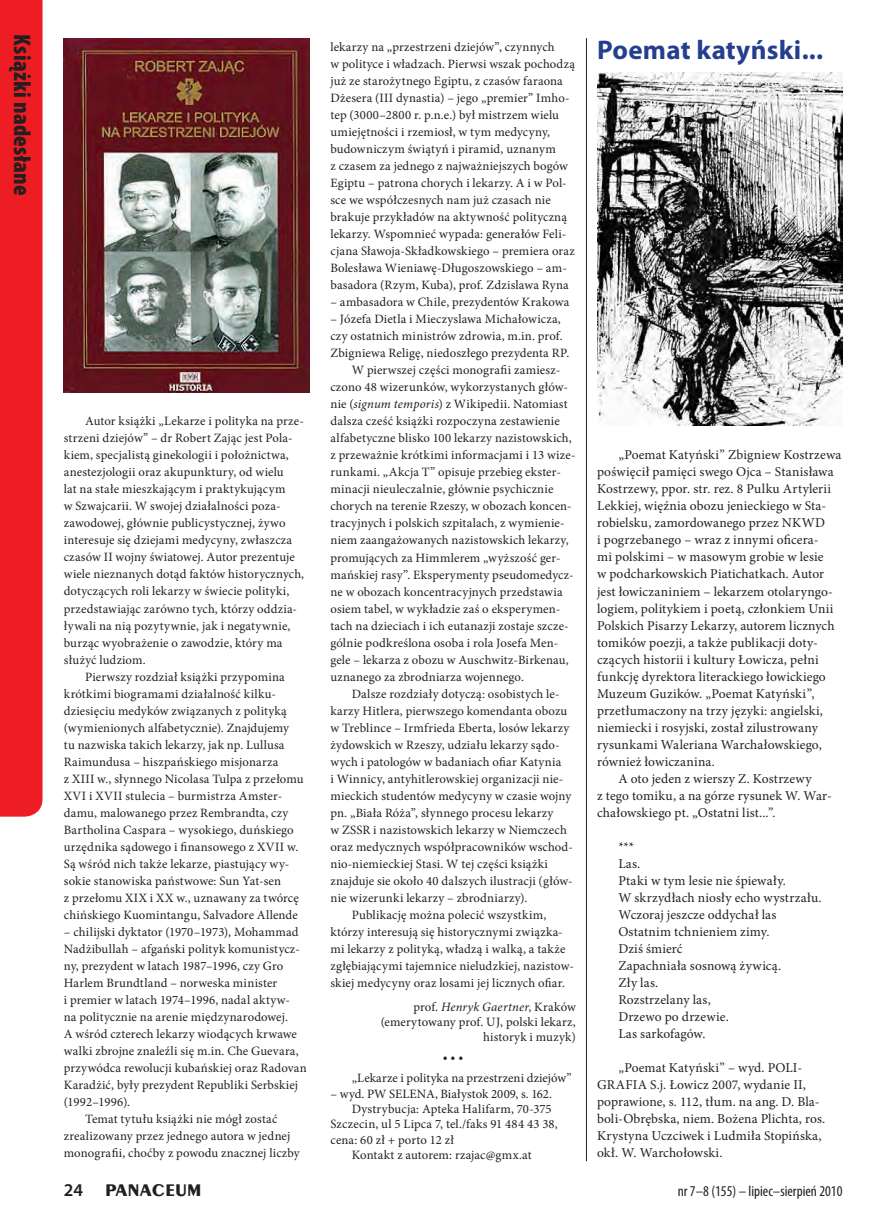
<style>
.page{position:relative;width:885px;height:1225px;background:#fff}
.page>*{position:absolute;margin:0;border:0;box-sizing:border-box;transform-origin:0 0}
.P_Tytuł_mały_18{font:700 27px "Myriad Pro";letter-spacing:.01em;color:#253f8e}
.t1{font:900 condensed 24px "Myriad Pro";letter-spacing:.015em;color:#231f20}
.t2{font:700 18px "Penguin";color:#231f20}
.t3{font:condensed 15px "Myriad Pro";color:#231f20}
.P_Tekst{font:13.5px/17px "Minion Pro";letter-spacing:.01em;color:#231f20}
.P_Tekst-2{font:12.75px/17px "Minion Pro";letter-spacing:.015em;color:#231f20}
.P_Tekst-3{font:italic 12.75px "Minion Pro";letter-spacing:.015em;color:#231f20}
.s1{font-style:italic}
.s2{font-style:normal}
.s3{font-family:"Myriad Pro";font-weight:600}
</style>
<div class="page">
<div style="left:0;top:0;width:43px;height:816px;background:#ee1d23"></div>
<img style="left:64px;top:38px;width:245px;height:354px">
<hr style="left:586px;top:38px;width:1px;height:1123px;background:#231f20">
<img style="left:597px;top:73px;width:245px;height:352px">
<p class="t1" style="left:38px;top:34px;width:163px;rotate:90deg">Książki nadesłane</p>
<p class="P_Tekst-2" style="left:64px;top:413px;width:242px;text-indent:21px">Autor książki „Lekarze i polityka na prze&shy;strzeni dziejów” – dr Robert Zając jest Pola&shy;kiem, specjalistą ginekologii i położnictwa, anestezjologii oraz akupunktury, od wielu<br>lat na stałe mieszkającym i praktykującym<br>w Szwajcarii. W swojej działalności poza&shy;zawodowej, głównie publicystycznej, żywo interesuje się dziejami medycyny, zwłaszcza czasów II wojny światowej. Autor prezentuje wiele nieznanych dotąd faktów historycznych, dotyczących roli lekarzy w świecie polityki, przedstawiając zarówno tych, którzy oddzia&shy;ływali na nią pozytywnie, jak i negatywnie, burząc wyobrażenie o zawodzie, który ma służyć ludziom.</p>
<p class="P_Tekst-2" style="left:64px;top:668px;width:241px;text-indent:21px">Pierwszy rozdział książki przypomina krótkimi biogramami działalność kilku&shy;dziesięciu medyków związanych z polityką (wymienionych alfabetycznie). Znajdujemy<br>tu nazwiska takich lekarzy, jak np. Lullusa Raimundusa – hiszpańskiego misjonarza<br>z XIII w., słynnego Nicolasa Tulpa z przełomu XVI i XVII stulecia – burmistrza Amster&shy;damu, malowanego przez Rembrandta, czy Bartholina Caspara – wysokiego, duńskiego urzędnika sądowego i finansowego z XVII w.<br>Są wśród nich także lekarze, piastujący wy&shy;sokie stanowiska państwowe: Sun Yat-sen<br>z przełomu XIX i XX w., uznawany za twórcę chińskiego Kuomintangu, Salvadore Allende</p>
<p class="P_Tekst-2" style="left:64px;top:923px;width:244px">– chilijski dyktator (1970–1973), Mohammad Nadżibullah – afgański polityk komunistycz&shy;ny, prezydent w latach 1987–1996, czy Gro Harlem Brundtland – norweska minister<br>i premier w latach 1974–1996, nadal aktyw-<br>na politycznie na arenie międzynarodowej.<br>A wśród czterech lekarzy wiodących krwawe walki zbrojne znaleźli się m.in. Che Guevara, przywódca rewolucji kubańskiej oraz Radovan Karadżić, były prezydent Republiki Serbskiej (1992–1996).</p>
<p class="P_Tekst-2" style="left:64px;top:1110px;width:237px;text-indent:21px">Temat tytułu książki nie mógł zostać zrealizowany przez jednego autora w jednej monografii, choćby z powodu znacznej liczby</p>
<p class="P_Tekst-2" style="left:330px;top:39px;width:246px">lekarzy na „przestrzeni dziejów”, czynnych<br>w polityce i władzach. Pierwsi wszak pochodzą już ze starożytnego Egiptu, z czasów faraona Dżesera (III dynastia) – jego „premier” Imho&shy;tep (3000–2800 r. p.n.e.) był mistrzem wielu umiejętności i rzemiosł, w tym medycyny, budowniczym świątyń i piramid, uznanym<br>z czasem za jednego z najważniejszych bogów Egiptu – patrona chorych i lekarzy. A i w Pol&shy;sce we współczesnych nam już czasach nie brakuje przykładów na aktywność polityczną lekarzy. Wspomnieć wypada: generałów Feli&shy;cjana Sławoja-Składkowskiego – premiera oraz Bolesława Wieniawę-Długoszowskiego – am&shy;basadora (Rzym, Kuba), prof. Zdzislawa Ryna</p>
<p class="P_Tekst-2" style="left:330px;top:294px;width:240px">– ambasadora w Chile, prezydentów Krakowa</p>
<p class="P_Tekst-2" style="left:330px;top:311px;width:240px">– Józefa Dietla i Mieczyslawa Michałowicza, czy ostatnich ministrów zdrowia, m.in. prof.<br>Zbigniewa Religę, niedoszłego prezydenta RP.</p>
<p class="P_Tekst-2" style="left:330px;top:362px;width:247px;text-indent:21px">W pierwszej części monografii zamiesz&shy;czono 48 wizerunków, wykorzystanych głów&shy;nie (<span class="s1">signum temporis</span>) z Wikipedii. Natomiast dalsza cześć książki rozpoczyna zestawienie alfabetyczne blisko 100 lekarzy nazistowskich, z przeważnie krótkimi informacjami i 13 wize&shy;runkami. „Akcja T” opisuje przebieg ekster&shy;minacji nieuleczalnie, głównie psychicznie chorych na terenie Rzeszy, w obozach koncen&shy;tracyjnych i polskich szpitalach, z wymienie&shy;niem zaangażowanych nazistowskich lekarzy, promujących za Himmlerem „wyższość ger&shy;mańskiej rasy”. Eksperymenty pseudomedycz&shy;ne w obozach koncentracyjnych przedstawia osiem tabel, w wykładzie zaś o eksperymen&shy;tach na dzieciach i ich eutanazji zostaje szcze&shy;gólnie podkreślona osoba i rola Josefa Men&shy;gele – lekarza z obozu w Auschwitz-Birkenau, uznanego za zbrodniarza wojennego.</p>
<p class="P_Tekst-2" style="left:330px;top:685px;width:244px;text-indent:21px">Dalsze rozdziały dotyczą: osobistych le&shy;karzy Hitlera, pierwszego komendanta obozu w Treblince – Irmfrieda Eberta, losów lekarzy żydowskich w Rzeszy, udziału lekarzy sądo&shy;wych i patologów w badaniach ofiar Katynia<br>i Winnicy, antyhitlerowskiej organizacji nie&shy;mieckich studentów medycyny w czasie wojny pn. „Biała Róża”, słynnego procesu lekarzy<br>w ZSSR i nazistowskich lekarzy w Niemczech oraz medycznych współpracowników wschod&shy;nio-niemieckiej Stasi. W tej części książki znajduje sie około 40 dalszych ilustracji (głów&shy;nie wizerunki lekarzy – zbrodniarzy).</p>
<p class="P_Tekst-2" style="left:330px;top:906px;width:245px;text-indent:21px">Publikację można polecić wszystkim, którzy interesują się historycznymi związka&shy;mi lekarzy z polityką, władzą i walką, a także zgłębiającymi tajemnice nieludzkiej, nazistow&shy;skiej medycyny oraz losami jej licznych ofiar.</p>
<p class="P_Tekst-3" style="left:413px;top:998px;width:164px"><span class="s2">prof.</span> Henryk Gaertner<span class="s2">, Kraków</span></p>
<p class="P_Tekst-2" style="left:380px;top:1014px;width:196px;line-height:15.3px;text-align:right">(emerytowany prof. UJ, polski lekarz, historyk i muzyk)</p>
<p class="P_Tekst-2" style="left:442px;top:1048px;width:22px">• • •</p>
<p class="P_Tekst-2" style="left:351px;top:1070px;width:221px">„Lekarze i polityka na przestrzeni dziejów”</p>
<p class="P_Tekst-2" style="left:330px;top:1085px;width:223px">– wyd. PW SELENA, Białystok 2009, s. 162.</p>
<p class="P_Tekst-2" style="left:330px;top:1101px;width:229px;line-height:15.3px;text-indent:21px">Dystrybucja: Apteka Halifarm, 70-375<br>Szczecin, ul 5 Lipca 7, tel./faks 91 484 43 38, cena: 60 zł + porto 12 zł</p>
<p class="P_Tekst-2" style="left:351px;top:1146px;width:181px">Kontakt z autorem: rzajac@gmx.at</p>
<p class="P_Tytuł_mały_18" style="left:597px;top:32px;width:228px">Poemat katyński...</p>
<p class="P_Tekst" style="left:597px;top:446px;width:246px;text-indent:21px">„Poemat Katyński” Zbigniew Kostrzewa poświęcił pamięci swego Ojca – Stanisława Kostrzewy, ppor. str. rez. 8 Pulku Artylerii Lekkiej, więźnia obozu jenieckiego w Sta&shy;robielsku, zamordowanego przez NKWD<br>i pogrzebanego – wraz z innymi oficera-<br>mi polskimi – w masowym grobie w lesie<br>w podcharkowskich Piatichatkach. Autor jest łowiczaniniem – lekarzem otolaryngo&shy;logiem, politykiem i poetą, członkiem Unii Polskich Pisarzy Lekarzy, autorem licznych tomików poezji, a także publikacji doty&shy;czących historii i kultury Łowicza, pełni funkcję dyrektora literackiego łowickiego Muzeum Guzików. „Poemat Katyński”, przetłumaczony na trzy języki: angielski, niemiecki i rosyjski, został zilustrowany rysunkami Waleriana Warchałowskiego, również łowiczanina.</p>
<p class="P_Tekst" style="left:597px;top:770px;width:236px;text-indent:21px">A oto jeden z wierszy Z. Kostrzewy<br>z tego tomiku, a na górze rysunek W. War&shy;chałowskiego pt. „Ostatni list...”.</p>
<p class="P_Tekst" style="left:618px;top:838px;width:18px">***</p>
<p class="P_Tekst" style="left:618px;top:855px;width:24px">Las.</p>
<p class="P_Tekst" style="left:618px;top:872px;width:169px">Ptaki w tym lesie nie śpiewały.</p>
<p class="P_Tekst" style="left:618px;top:889px;width:205px">W skrzydłach niosły echo wystrzału.</p>
<p class="P_Tekst" style="left:618px;top:906px;width:160px">Wczoraj jeszcze oddychał las</p>
<p class="P_Tekst" style="left:618px;top:923px;width:153px">Ostatnim tchnieniem zimy.</p>
<p class="P_Tekst" style="left:618px;top:940px;width:66px">Dziś śmierć</p>
<p class="P_Tekst" style="left:618px;top:957px;width:164px">Zapachniała sosnową żywicą.</p>
<p class="P_Tekst" style="left:618px;top:974px;width:41px">Zły las.</p>
<p class="P_Tekst" style="left:618px;top:991px;width:94px">Rozstrzelany las,</p>
<p class="P_Tekst" style="left:618px;top:1008px;width:112px">Drzewo po drzewie.</p>
<p class="P_Tekst" style="left:618px;top:1025px;width:89px">Las sarkofagów.</p>
<p class="P_Tekst" style="left:597px;top:1059px;width:230px;text-indent:21px">„Poemat Katyński” – wyd. POLI-GRAFIA S.j. Łowicz 2007, wydanie II, poprawione, s. 112, tłum. na ang. D. Bla&shy;boli-Obrębska, niem. Bożena Plichta, ros.<br>Krystyna Uczciwek i Ludmiła Stopińska, okł. W. Warchołowski.</p>
<h3 class="t2" style="left:64px;top:1179px;width:139px"><span class="s3">24</span> PANACEUM</h3>
<p class="t3" style="left:677px;top:1181px;width:166px">nr 7–8 (155) – lipiec–sierpień 2010</p>
</div>
